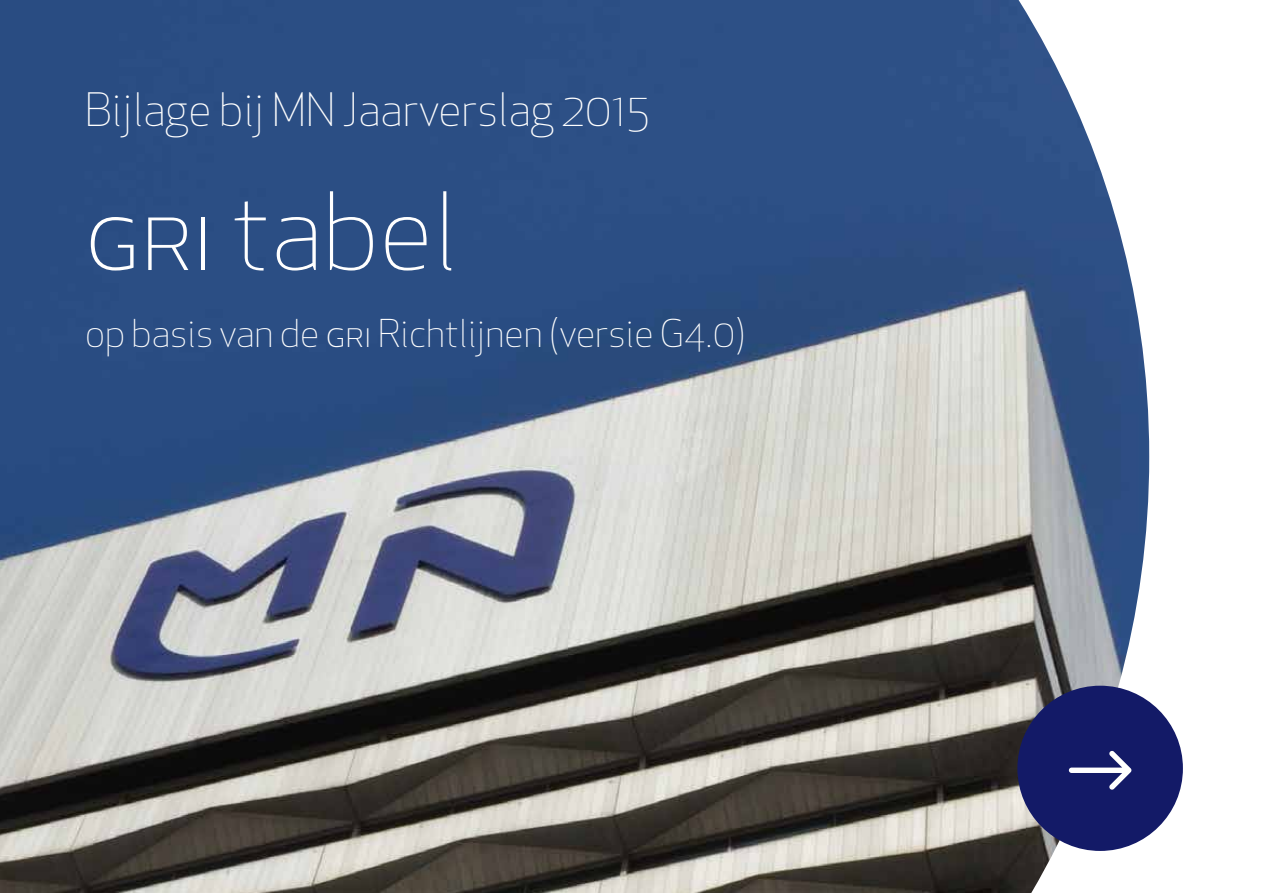
<style>
.page{position:relative;width:1263px;height:893px;background:#fff}
.page>*{position:absolute;margin:0;border:0;box-sizing:border-box;transform-origin:0 0}
.t1{font:300 105px "Apex New";color:#fff}
.t2{font:300 45px "Apex New";color:#fff}
.t3{font:300 37.5px "Apex New";color:#fff}
</style>
<div class="page">
<img style="left:0;top:0;width:1149px;height:893px">
<div style="left:1017px;top:686px;width:166px;height:165px;background:#131a67;border-radius:50%"></div>
<svg style="left:1069px;top:751px;width:63px;height:39px"></svg>
<p class="t2" style="left:85px;top:82px;width:565px">Bijlage bij MN Jaarverslag 2015</p>
<h1 class="t1" style="left:85px;top:167px;width:374px">gri tabel</h1>
<p class="t3" style="left:85px;top:310px;width:662px">op basis van de gri Richtlijnen (versie G4.0)</p>
</div>
